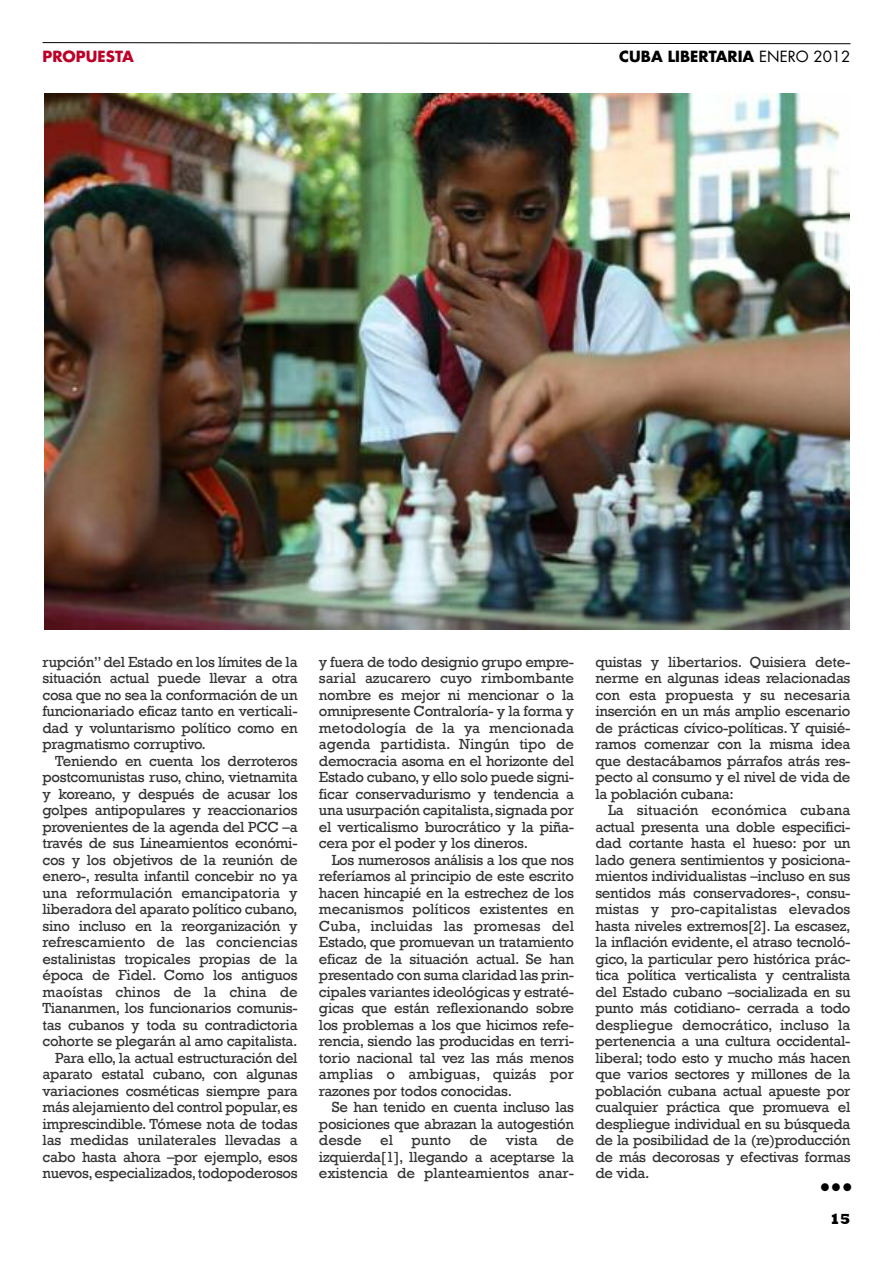
<style>
.page{position:relative;width:893px;height:1263px;background:#fff}
.page>*{position:absolute;margin:0;border:0;box-sizing:border-box;transform-origin:0 0}
.t1{font:31.5px "Rockwell";color:#000}
.t2{font:15px/16.5px "Rockwell";letter-spacing:-.02em;color:#333;text-align:justify}
.t3{font:700 15px "Futura";color:#000}
.t4{font:700 15px "Futura";color:#bc0027}
.t5{font:800 15px "Rockwell";color:#000}
.s1{font-weight:400}
</style>
<div class="page">
<svg style="left:42px;top:42px;width:809px;height:2px;background:#828282"></svg>
<img style="left:45px;top:94px;width:805px;height:535px">
<p class="t4" style="left:43px;top:49px;width:93px">PROPUESTA</p>
<p class="t3" style="left:619px;top:49px;width:233px">CUBA LIBERTARIA <span class="s1">ENERO 2012</span></p>
<p class="t2" style="left:43px;top:653px;width:257px">rupción”del Estado en los límites de la situación actual puede llevar a otra cosa que no sea la conformación de un funcionariado eficaz tanto en verticali&shy;dad y voluntarismo político como en pragmatismo corruptivo.</p>
<p class="t2" style="left:43px;top:752px;width:257px;text-align:right">Teniendo en cuenta los derroteros postcomunistas ruso, chino, vietnamita y koreano, y después de acusar los golpes antipopulares y reaccionarios provenientes de la agenda del PCC –a través de sus Lineamientos económi&shy;cos y los objetivos de la reunión de enero-, resulta infantil concebir no ya una reformulación emancipatoria y liberadora del aparato político cubano, sino incluso en la reorganización y refrescamiento de las conciencias estalinistas tropicales propias de la época de Fidel. Como los antiguos maoístas chinos de la china de Tiananmen, los funcionarios comunis&shy;tas cubanos y toda su contradictoria cohorte se plegarán al amo capitalista.<br>Para ello, la actual estructuración del aparato estatal cubano, con algunas variaciones cosméticas siempre para más alejamiento del control popular,es imprescindible. Tómese nota de todas las medidas unilaterales llevadas a cabo hasta ahora –por ejemplo, esos nuevos,especializados,todopoderosos</p>
<p class="t2" style="left:319px;top:653px;width:257px">y fuera de todo designio grupo empre&shy;sarial azucarero cuyo rimbombante nombre es mejor ni mencionar o la omnipresente Contraloría- y la forma y metodología de la ya mencionada agenda partidista. Ningún tipo de democracia asoma en el horizonte del Estado cubano,y ello solo puede signi&shy;ficar conservadurismo y tendencia a una usurpación capitalista,signada por el verticalismo burocrático y la piña&shy;cera por el poder y los dineros.</p>
<p class="t2" style="left:319px;top:851px;width:257px;text-indent:13px">Los numerosos análisis a los que nos referíamos al principio de este escrito hacen hincapié en la estrechez de los mecanismos políticos existentes en Cuba, incluidas las promesas del Estado, que promuevan un tratamiento eficaz de la situación actual. Se han presentado con suma claridad las prin&shy;cipales variantes ideológicas y estraté&shy;gicas que están reflexionando sobre los problemas a los que hicimos refe&shy;rencia, siendo las producidas en terri&shy;torio nacional tal vez las más menos amplias o ambiguas, quizás por razones por todos conocidas.</p>
<p class="t2" style="left:319px;top:1099px;width:257px;text-indent:13px">Se han tenido en cuenta incluso las posiciones que abrazan la autogestión desde el punto de vista de izquierda[1], llegando a aceptarse la existencia de planteamientos anar-</p>
<p class="t2" style="left:595px;top:653px;width:257px">quistas y libertarios. Quisiera dete&shy;nerme en algunas ideas relacionadas con esta propuesta y su necesaria inserción en un más amplio escenario de prácticas cívico-políticas. Y quisié&shy;ramos comenzar con la misma idea que destacábamos párrafos atrás res&shy;pecto al consumo y el nivel de vida de la población cubana:</p>
<p class="t2" style="left:595px;top:802px;width:257px;text-indent:13px">La situación económica cubana actual presenta una doble especifici&shy;dad cortante hasta el hueso: por un lado genera sentimientos y posiciona&shy;mientos individualistas –incluso en sus sentidos más conservadores-, consu&shy;mistas y pro-capitalistas elevados hasta niveles extremos[2]. La escasez, la inflación evidente, el atraso tecnoló&shy;gico, la particular pero histórica prác&shy;tica política verticalista y centralista del Estado cubano –socializada en su punto más cotidiano- cerrada a todo despliegue democrático, incluso la pertenencia a una cultura occidental&shy;liberal; todo esto y mucho más hacen que varios sectores y millones de la población cubana actual apueste por cualquier práctica que promueva el despliegue individual en su búsqueda de la posibilidad de la (re)producción de más decorosas y efectivas formas de vida.</p>
<p class="t5" style="left:830px;top:1210px;width:22px">15</p>
<h1 class="t1" style="left:819px;top:1168px;width:35px">•••</h1>
</div>
